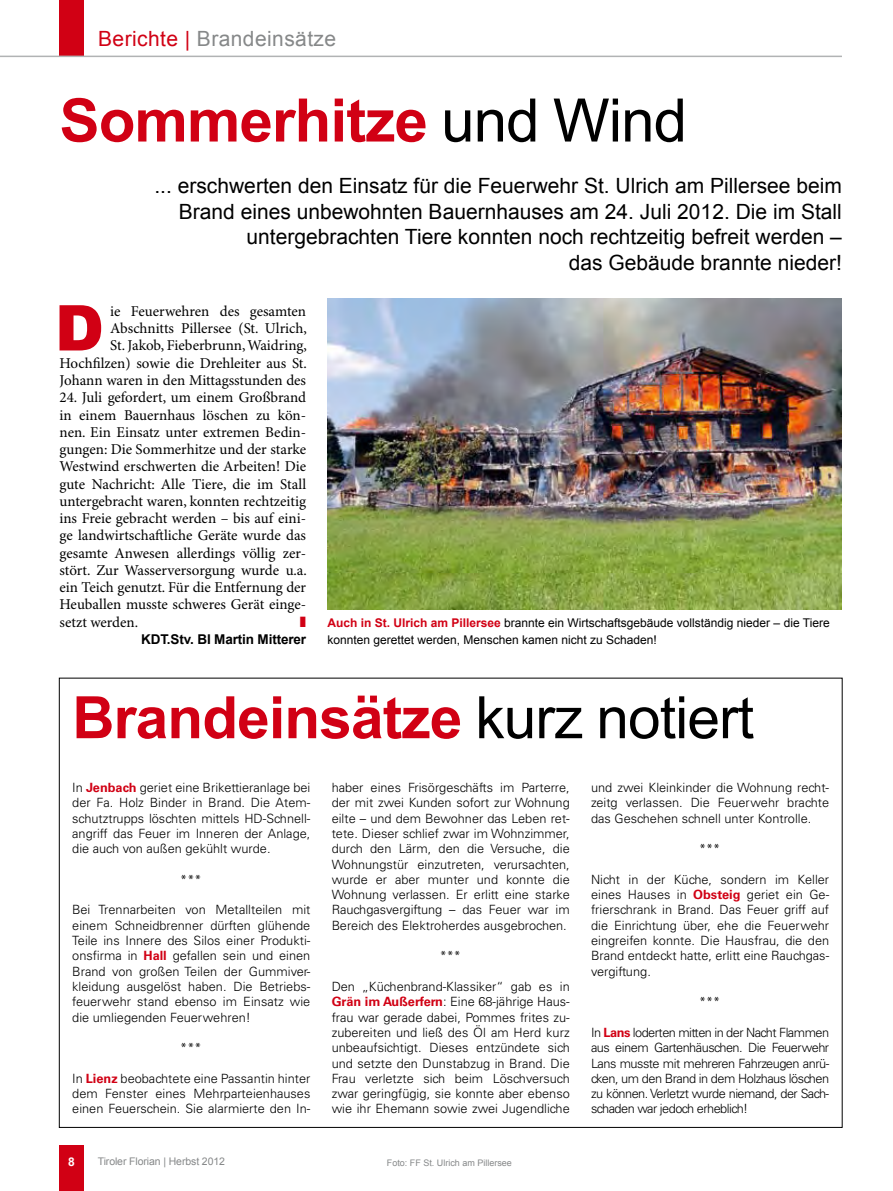
<style>
.page{position:relative;width:893px;height:1191px;background:#fff}
.page>*{position:absolute;margin:0;border:0;box-sizing:border-box;transform-origin:0 0}
.t1{font:900 63.15px "Arial";color:#d10014}
.t2{font:700 60px "Arial";letter-spacing:-.015em;color:#d10014}
.t3{font:700 58.5px "Arial";letter-spacing:-.015em;color:#d10014}
.t4{font:21px/25.5px "Arial";color:#000;text-align:right}
.t5{font:21px "Arial";letter-spacing:.02em;color:#868889}
.t6{font:15px/17.2px "Minion Pro";color:#000;text-align:right}
.t7{font:700 13.5px "Arial";letter-spacing:-.01em;color:#000}
.t8{font:300 12.75px/15.3px "Univers";color:#000;text-align:justify}
.t9{font:12px/17.2px "Arial";color:#000}
.t10{font:700 12px "Arial";color:#fff}
.t11{font:10.5px "Arial";letter-spacing:-.01em;color:#868889}
.t12{font:9px "Arial";color:#868889}
.s1{color:#d10014}
.s2{font-weight:400;color:#000}
.s3{font-weight:700;color:#d10014}
</style>
<div class="page">
<div style="left:60px;top:0;width:24px;height:56px;background:#d10014"></div>
<hr style="left:0;top:56px;width:842px;height:1px;background:#b1b3b4">
<div style="left:60px;top:1145px;width:24px;height:46px;background:#d10014"></div>
<img style="left:327px;top:299px;width:515px;height:310px">
<svg style="left:59px;top:677px;width:784px;height:450px"></svg>
<p class="t5" style="left:98px;top:25px;width:240px"><span class="s1">Berichte |</span> Brandeinsätze</p>
<p class="t2" style="left:60px;top:81px;width:629px">Sommerhitze <span class="s2">und Wind</span></p>
<p class="t4" style="left:154px;top:173px;width:689px">... erschwerten den Einsatz für die Feuerwehr St. Ulrich am Pillersee beim Brand eines unbewohnten Bauernhauses am 24. Juli 2012. Die im Stall untergebrachten Tiere konnten noch rechtzeitig befreit werden –<br>das Gebäude brannte nieder!</p>
<p class="t1" style="left:55px;top:282px;width:51px">D</p>
<p class="t6" style="left:60px;top:303px;width:249px">ie Feuerwehren des gesamten Abschnitts Pillersee (St. Ulrich,<br>St. Jakob, Fieberbrunn, Waidring, Hochfilzen) sowie die Drehleiter aus St.<br>Johann waren in den Mittagsstunden des</p>
<p class="t6" style="left:60px;top:389px;width:249px;text-align:justify">24. Juli gefordert, um einem Großbrand in einem Bauernhaus löschen zu kön&shy;nen. Ein Einsatz unter extremen Bedin&shy;gungen: Die Sommerhitze und der starke Westwind erschwerten die Arbeiten! Die gute Nachricht: Alle Tiere, die im Stall untergebracht waren, konnten rechtzeitig ins Freie gebracht werden – bis auf eini&shy;ge landwirtschaftliche Geräte wurde das gesamte Anwesen allerdings völlig zer&shy;stört. Zur Wasserversorgung wurde u.a. ein Teich genutzt. Für die Entfernung der Heuballen musste schweres Gerät einge&shy;setzt werden.</p>
<p class="t7" style="left:141px;top:630px;width:167px">KDT.Stv. BI Martin Mitterer</p>
<p class="t9" style="left:327px;top:614px;width:504px"><span class="s3">Auch in St. Ulrich am Pillersee</span> brannte ein Wirtschaftsgebäude vollständig nieder – die Tiere konnten gerettet werden, Menschen kamen nicht zu Schaden!</p>
<p class="t3" style="left:72px;top:679px;width:683px">Brandeinsätze <span class="s2">kurz notiert</span></p>
<p class="t8" style="left:72px;top:780px;width:240px">In <span class="s3">Jenbach</span> geriet eine Brikettieranlage bei der Fa. Holz Binder in Brand. Die Atem&shy;schutztrupps löschten mittels HD-Schnell&shy;angriff das Feuer im Inneren der Anlage, die auch von außen gekühlt wurde.</p>
<p class="t8" style="left:180px;top:871px;width:23px">***</p>
<p class="t8" style="left:72px;top:902px;width:240px">Bei Trennarbeiten von Metallteilen mit einem Schneidbrenner dürften glühende Teile ins Innere des Silos einer Produkti&shy;onsfirma in <span class="s3">Hall</span> gefallen sein und einen Brand von großen Teilen der Gummiver&shy;kleidung ausgelöst haben. Die Betriebs&shy;feuerwehr stand ebenso im Einsatz wie die umliegenden Feuerwehren!</p>
<p class="t8" style="left:180px;top:1040px;width:23px">***</p>
<p class="t8" style="left:72px;top:1070px;width:240px">In <span class="s3">Lienz</span> beobachtete eine Passantin hinter dem Fenster eines Mehrparteienhauses einen Feuerschein. Sie alarmierte den In-</p>
<p class="t8" style="left:332px;top:780px;width:240px">haber eines Frisörgeschäfts im Parterre, der mit zwei Kunden sofort zur Wohnung eilte – und dem Bewohner das Leben ret&shy;tete. Dieser schlief zwar im Wohnzimmer, durch den Lärm, den die Versuche, die Wohnungstür einzutreten, verursachten, wurde er aber munter und konnte die Wohnung verlassen. Er erlitt eine starke Rauchgasvergiftung – das Feuer war im Bereich des Elektroherdes ausgebrochen.</p>
<p class="t8" style="left:440px;top:948px;width:23px">***</p>
<p class="t8" style="left:332px;top:978px;width:240px">Den „Küchenbrand-Klassiker“ gab es in <span class="s3">Grän im Außerfern</span>: Eine 68-jährige Haus&shy;frau war gerade dabei, Pommes frites zu&shy;zubereiten und ließ des Öl am Herd kurz unbeaufsichtigt. Dieses entzündete sich und setzte den Dunstabzug in Brand. Die Frau verletzte sich beim Löschversuch zwar geringfügig, sie konnte aber ebenso wie ihr Ehemann sowie zwei Jugendliche</p>
<p class="t10" style="left:68px;top:1153px;width:8px">8</p>
<p class="t11" style="left:98px;top:1154px;width:129px">Tiroler Florian | Herbst 2012</p>
<p class="t12" style="left:387px;top:1157px;width:127px">Foto: FF St. Ulrich am Pillersee</p>
<p class="t8" style="left:591px;top:780px;width:240px">und zwei Kleinkinder die Wohnung recht&shy;zeitg verlassen. Die Feuerwehr brachte das Geschehen schnell unter Kontrolle.</p>
<p class="t8" style="left:699px;top:841px;width:23px">***</p>
<p class="t8" style="left:591px;top:871px;width:240px">Nicht in der Küche, sondern im Keller eines Hauses in <span class="s3">Obsteig</span> geriet ein Ge&shy;frierschrank in Brand. Das Feuer griff auf die Einrichtung über, ehe die Feuerwehr eingreifen konnte. Die Hausfrau, die den Brand entdeckt hatte, erlitt eine Rauchgas&shy;vergiftung.</p>
<p class="t8" style="left:699px;top:994px;width:23px">***</p>
<p class="t8" style="left:591px;top:1024px;width:240px">In <span class="s3">Lans</span> loderten mitten in der Nacht Flammen aus einem Gartenhäuschen. Die Feuerwehr Lans musste mit mehreren Fahrzeugen anrü&shy;cken, um den Brand in dem Holzhaus löschen zu können. Verletzt wurde niemand, der Sach&shy;schaden war jedoch erheblich!</p>
</div>
